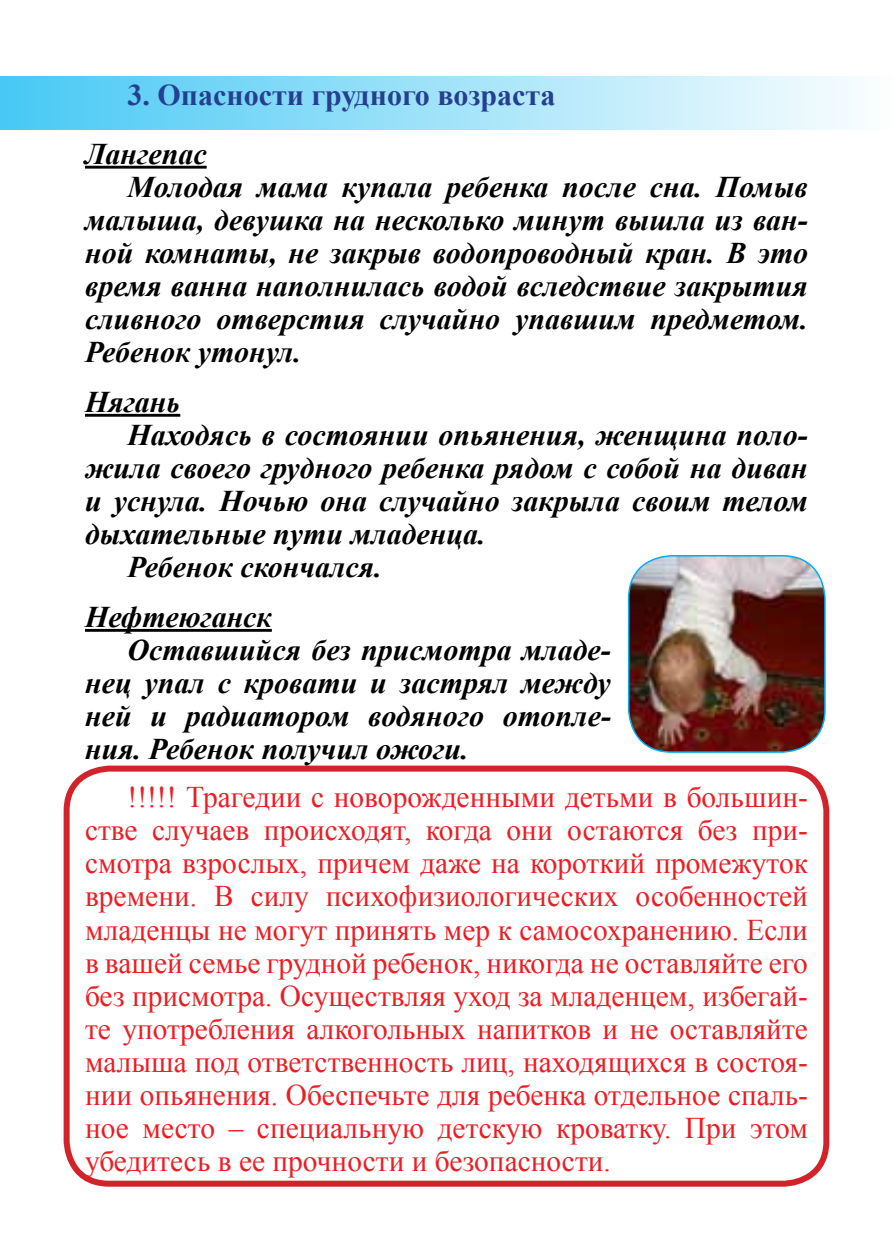
<style>
.page{position:relative;width:893px;height:1259px;background:#fff}
.page>*{position:absolute;margin:0;border:0;box-sizing:border-box;transform-origin:0 0}
.t1{font:30px/33px "Times New Roman";color:#ed1d24;text-align:justify}
.t2{font:italic 700 30px "Times New Roman";color:#000}
.t3{font:700 30px "Times New Roman";letter-spacing:-.015em;color:#25408f}
</style>
<div class="page">
<div style="left:0;top:77px;width:893px;height:53px;background:linear-gradient(to right,#47c8f5,#fdfefe)"></div>
<div style="left:64px;top:765px;width:765px;height:421px;border:6px solid #d2232a;border-radius:43px"></div>
<hr style="left:85px;top:166px;width:122px;height:3px;background:#000">
<hr style="left:85px;top:414px;width:95px;height:3px;background:#000">
<hr style="left:85px;top:629px;width:187px;height:3px;background:#000">
<img style="left:629px;top:556px;width:196px;height:196px">
<div style="left:628px;top:555px;width:198px;height:198px;border:2px solid #00aeef;border-radius:43px"></div>
<p class="t3" style="left:128px;top:75px;width:430px">3. Опасности грудного возраста</p>
<p class="t2" style="left:85px;top:133px;width:123px">Лангепас</p>
<p class="t2" style="left:128px;top:166px;width:682px">Молодая мама купала ребенка после сна. Помыв</p>
<p class="t2" style="left:85px;top:199px;width:724px">малыша, девушка на несколько минут вышла из ван-</p>
<p class="t2" style="left:85px;top:232px;width:724px">ной комнаты, не закрыв водопроводный кран. В это</p>
<p class="t2" style="left:85px;top:265px;width:724px">время ванна наполнилась водой вследствие закрытия</p>
<p class="t2" style="left:85px;top:298px;width:724px">сливного отверстия случайно упавшим предметом.</p>
<p class="t2" style="left:85px;top:331px;width:218px">Ребенок утонул.</p>
<p class="t2" style="left:85px;top:381px;width:97px">Нягань</p>
<p class="t2" style="left:128px;top:414px;width:682px">Находясь в состоянии опьянения, женщина поло-</p>
<p class="t2" style="left:85px;top:447px;width:724px">жила своего грудного ребенка рядом с собой на диван</p>
<p class="t2" style="left:85px;top:480px;width:724px">и уснула. Ночью она случайно закрыла своим телом</p>
<p class="t2" style="left:85px;top:513px;width:402px">дыхательные пути младенца.</p>
<p class="t2" style="left:128px;top:546px;width:256px">Ребенок скончался.</p>
<p class="t2" style="left:85px;top:596px;width:188px">Нефтеюганск</p>
<p class="t2" style="left:128px;top:629px;width:485px">Оставшийся без присмотра младе-</p>
<p class="t2" style="left:85px;top:662px;width:527px">нец упал с кровати и застрял между</p>
<p class="t2" style="left:85px;top:695px;width:527px">ней и радиатором водяного отопле-</p>
<p class="t2" style="left:85px;top:728px;width:385px">ния. Ребенок получил ожоги.</p>
<p class="t1" style="left:85px;top:780px;width:724px;text-indent:43px">!!!!! Трагедии с новорожденными детьми в большин&shy;стве случаев происходят, когда они остаются без при&shy;смотра взрослых, причем даже на короткий промежуток времени. В силу психофизиологических особенностей младенцы не могут принять мер к самосохранению. Если в вашей семье грудной ребенок, никогда не оставляйте его без присмотра. Осуществляя уход за младенцем, избегай&shy;те употребления алкогольных напитков и не оставляйте малыша под ответственность лиц, находящихся в состоя&shy;нии опьянения. Обеспечьте для ребенка отдельное спаль&shy;ное место – специальную детскую кроватку. При этом убедитесь в ее прочности и безопасности.</p>
</div>
